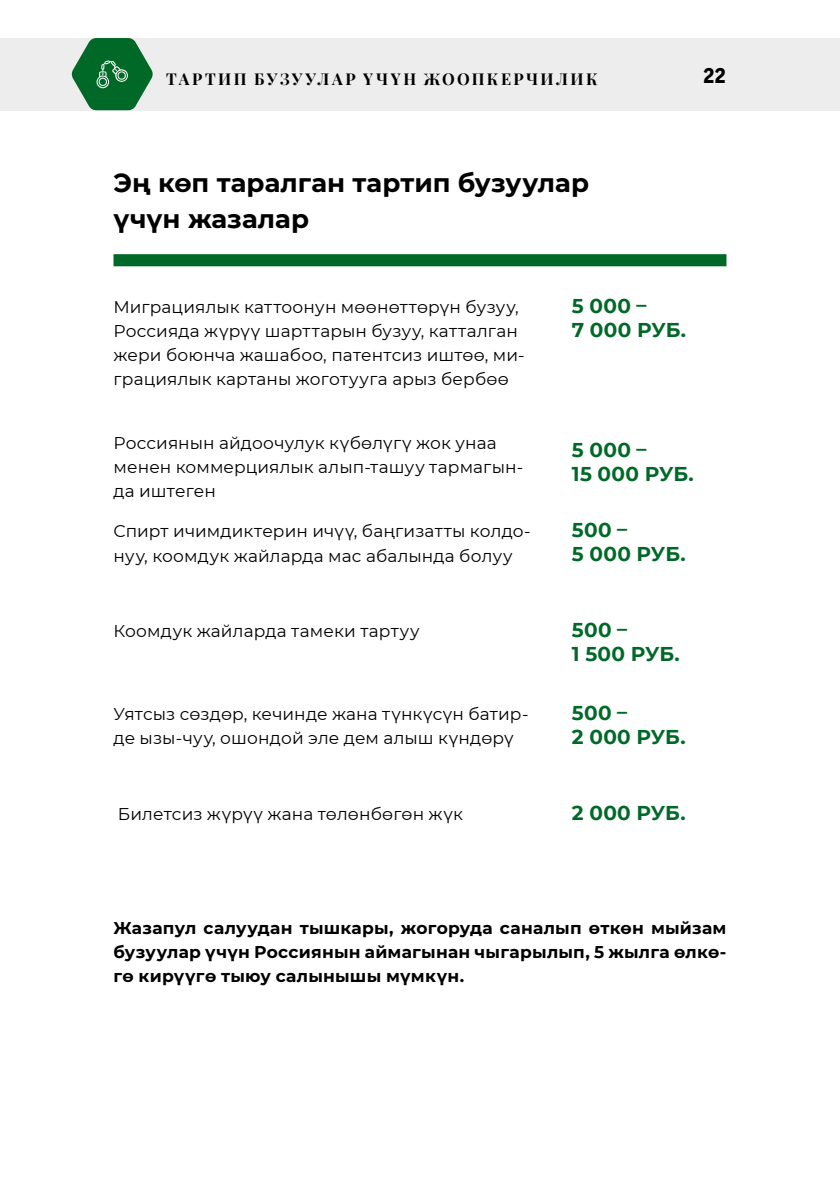
<style>
.page{position:relative;width:840px;height:1191px;background:#fff}
.page>*{position:absolute;margin:0;border:0;box-sizing:border-box;transform-origin:0 0}
.t1{font:700 26px/36px "Montserrat";color:#000}
.t2{font:22px "Officina Sans Extra Bold C";color:#000}
.t3{font:700 20px/24px "Montserrat";letter-spacing:.02em;color:#006928}
.t4{font:17px/24px "Montserrat";letter-spacing:.01em;color:#000}
.t5{font:700 17px/24px "Montserrat";letter-spacing:.015em;color:#000;text-align:justify}
.t6{font:16px "Playfair Display";letter-spacing:.155em;color:#000}
</style>
<div class="page">
<div style="left:0;top:38px;width:839px;height:72px;background:#ededed"></div>
<svg style="left:71px;top:38px;width:82px;height:72px"></svg>
<div style="left:113px;top:254px;width:613px;height:12px;background:#006928"></div>
<p class="t6" style="left:166px;top:66px;width:432px">ТАРТИП БУЗУУЛАР ҮЧҮН ЖООПКЕРЧИЛИК</p>
<p class="t2" style="left:702px;top:62px;width:25px">22</p>
<h1 class="t1" style="left:113px;top:164px;width:477px">Эң көп таралган тартип бузуулар үчүн жазалар</h1>
<p class="t4" style="left:113px;top:294px;width:412px">Миграциялык каттоонун мөөнөттөрүн бузуу, Россияда жүрүү шарттарын бузуу, катталган жери боюнча жашабоо, патентсиз иштөө, ми&shy;грациялык картаны жоготууга арыз бербөө</p>
<p class="t4" style="left:113px;top:431px;width:411px">Россиянын айдоочулук күбөлүгү жок унаа менен коммерциялык алып-ташуу тармагын&shy;да иштеген</p>
<p class="t4" style="left:113px;top:519px;width:418px">Спирт ичимдиктерин ичүү, баңгизатты колдо&shy;нуу, коомдук жайларда мас абалында болуу</p>
<p class="t4" style="left:113px;top:618px;width:307px">Коомдук жайларда тамеки тартуу</p>
<p class="t4" style="left:113px;top:701px;width:416px">Уятсыз сөздөр, кечинде жана түнкүсүн батир&shy;де ызы-чуу, ошондой эле дем алыш күндөрү</p>
<p class="t4" style="left:118px;top:801px;width:346px">Билетсиз жүрүү жана төлөнбөгөн жүк</p>
<p class="t3" style="left:571px;top:293px;width:116px">5 000 –<br>7 000 РУБ.</p>
<p class="t3" style="left:571px;top:437px;width:123px">5 000 –<br>15 000 РУБ.</p>
<p class="t3" style="left:571px;top:517px;width:115px">500 –<br>5 000 РУБ.</p>
<p class="t3" style="left:571px;top:616px;width:109px">500 –<br>1 500 РУБ.</p>
<p class="t3" style="left:571px;top:699px;width:115px">500 –<br>2 000 РУБ.</p>
<p class="t3" style="left:571px;top:799px;width:115px">2 000 РУБ.</p>
<p class="t5" style="left:113px;top:915px;width:614px">Жазапул салуудан тышкары, жогоруда саналып өткөн мыйзам бузуулар үчүн Россиянын аймагынан чыгарылып, 5 жылга өлкө&shy;гө кирүүгө тыюу салынышы мүмкүн.</p>
</div>
